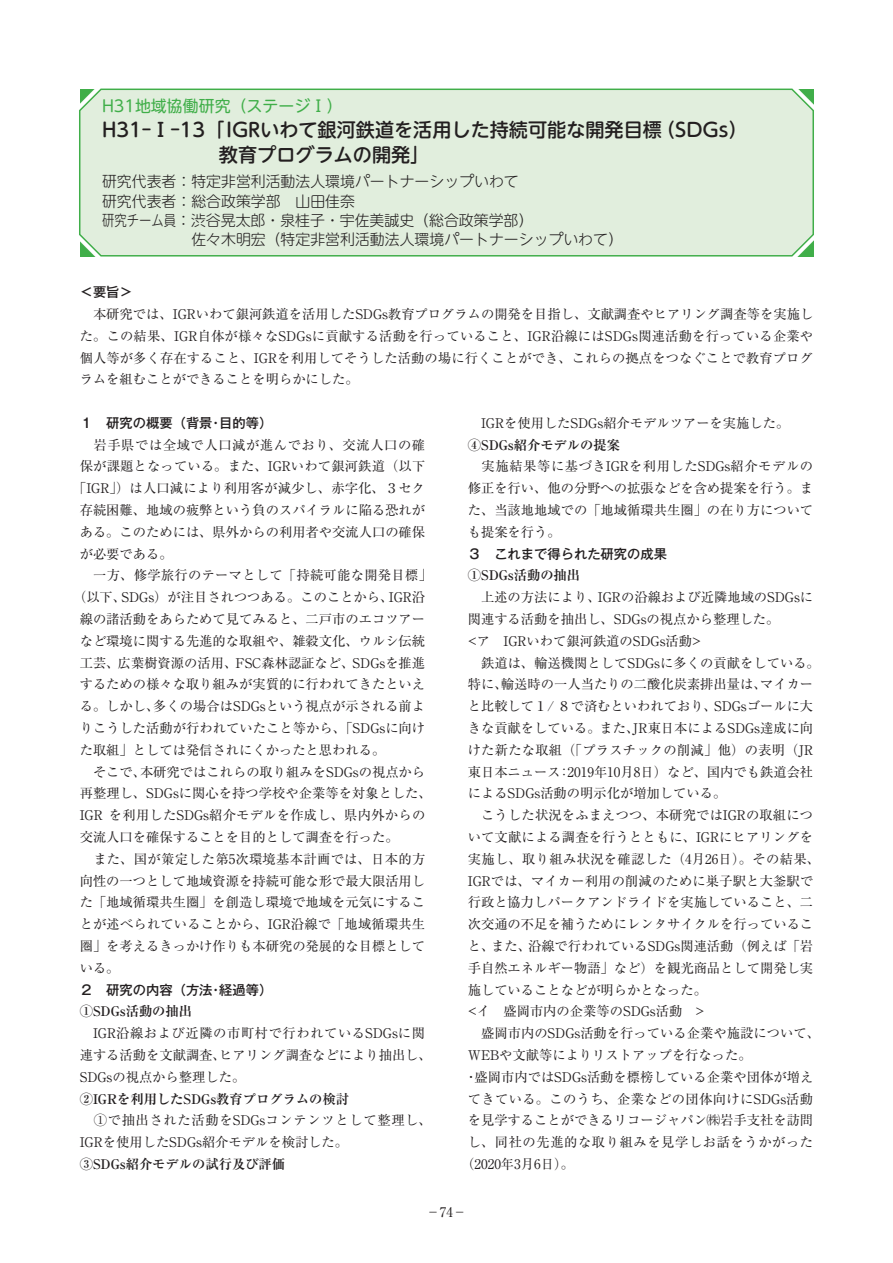
<style>
.page{position:relative;width:893px;height:1263px;background:#fff}
.page>*{position:absolute;margin:0;border:0;box-sizing:border-box;transform-origin:0 0}
.t1{font:500 19.2px/25.5px "UD Shin M Go Pr 6 N";color:#231f20}
.t2{font:15.9px "UD Shin M Go Pr 6 N";color:#40ae49}
.t3{font:300 14.85px/19.2px "UD Shin M Go Pr 6 N";color:#231f20}
.t4{font:13.35px/21.8px "Ryumin Pr 6";color:#231f20;text-align:justify}
.t5{font:13.35px "Ryumin Pr 6";letter-spacing:.02em;color:#231f20}
.t6{font:700 13.35px "Ryumin Pr 6";color:#231f20}
.t7{font:13.35px "Ryumin Pr 6";letter-spacing:.03em;color:#231f20}
.t8{font:13.35px "Ryumin Pr 6";letter-spacing:.045em;color:#231f20}
.t9{font:500 13.35px "Gothic MB101 Pr 6";color:#231f20}
.t10{font:13.35px "Ryumin Pr 6";letter-spacing:.025em;color:#231f20}
</style>
<div class="page">
<div style="left:79px;top:88px;width:735px;height:169px;background:#e1eedd"></div>
<p class="t2" style="left:102px;top:93px;width:242px">H31地域協働研究（ステージⅠ）</p>
<h1 class="t1" style="left:219px;top:116px;width:530px;text-indent:-117px">H31-Ⅰ-13「IGRいわて銀河鉄道を活用した持続可能な開発目標（SDGs）教育プログラムの開発」</h1>
<p class="t3" style="left:102px;top:171px;width:522px">研究代表者：特定非営利活動法人環境パートナーシップいわて<br>研究代表者：総合政策学部　山田佳奈<br>研究チーム員：渋谷晃太郎・泉桂子・宇佐美誠史（総合政策学部）　<br>　　　　　　佐々木明宏（特定非営利活動法人環境パートナーシップいわて）</p>
<p class="t9" style="left:80px;top:281px;width:55px">＜要旨＞</p>
<p class="t4" style="left:80px;top:302px;width:735px">　本研究では、IGRいわて銀河鉄道を活用したSDGs教育プログラムの開発を目指し、文献調査やヒアリング調査等を実施した。この結果、IGR自体が様々なSDGsに貢献する活動を行っていること、IGR沿線にはSDGs関連活動を行っている企業や個人等が多く存在すること、IGRを利用してそうした活動の場に行くことができ、これらの拠点をつなぐことで教育プログラムを組むことができることを明らかにした。</p>
<p class="t9" style="left:80px;top:412px;width:194px">１　研究の概要（背景・目的等）</p>
<p class="t8" style="left:80px;top:434px;width:347px">　岩手県では全域で人口減が進んでおり、交流人口の確</p>
<p class="t4" style="left:80px;top:455px;width:347px">保が課題となっている。また、IGRいわて銀河鉄道（以下</p>
<p class="t4" style="left:73px;top:477px;width:354px">「IGR」）は人口減により利用客が減少し、赤字化、３セク</p>
<p class="t4" style="left:80px;top:498px;width:347px">存続困難、地域の疲弊という負のスパイラルに陥る恐れが</p>
<p class="t4" style="left:80px;top:520px;width:347px">ある。このためには、県外からの利用者や交流人口の確保</p>
<p class="t4" style="left:80px;top:542px;width:95px">が必要である。</p>
<p class="t5" style="left:80px;top:565px;width:354px">　一方、修学旅行のテーマとして「持続可能な開発目標」</p>
<p class="t4" style="left:73px;top:586px;width:354px">（以下、SDGs）が注目されつつある。このことから、IGR沿</p>
<p class="t4" style="left:80px;top:607px;width:347px">線の諸活動をあらためて見てみると、二戸市のエコツアー</p>
<p class="t4" style="left:80px;top:629px;width:347px">など環境に関する先進的な取組や、雑穀文化、ウルシ伝統</p>
<p class="t4" style="left:80px;top:651px;width:347px">工芸、広葉樹資源の活用、FSC森林認証など、SDGsを推進</p>
<p class="t4" style="left:80px;top:673px;width:347px">するための様々な取り組みが実質的に行われてきたといえ</p>
<p class="t4" style="left:80px;top:695px;width:347px">る。しかし、多くの場合はSDGsという視点が示される前よ</p>
<p class="t4" style="left:80px;top:716px;width:347px">りこうした活動が行われていたこと等から、「SDGsに向け</p>
<p class="t4" style="left:80px;top:738px;width:307px">た取組」としては発信されにくかったと思われる。</p>
<p class="t4" style="left:80px;top:760px;width:347px">　そこで、本研究ではこれらの取り組みをSDGsの視点から</p>
<p class="t4" style="left:80px;top:782px;width:354px">再整理し、SDGsに関心を持つ学校や企業等を対象とした、</p>
<p class="t5" style="left:80px;top:805px;width:347px">IGR を利用したSDGs紹介モデルを作成し、県内外からの</p>
<p class="t4" style="left:80px;top:825px;width:320px">交流人口を確保することを目的として調査を行った。</p>
<p class="t10" style="left:80px;top:848px;width:347px">　また、国が策定した第5次環境基本計画では、日本的方</p>
<p class="t4" style="left:80px;top:869px;width:347px">向性の一つとして地域資源を持続可能な形で最大限活用し</p>
<p class="t4" style="left:80px;top:891px;width:347px">た「地域循環共生圏」を創造し環境で地域を元気にするこ</p>
<p class="t4" style="left:80px;top:912px;width:347px">とが述べられていることから、IGR沿線で「地域循環共生</p>
<p class="t4" style="left:80px;top:934px;width:347px">圏」を考えるきっかけ作りも本研究の発展的な目標として</p>
<p class="t4" style="left:80px;top:956px;width:41px">いる。</p>
<p class="t9" style="left:80px;top:978px;width:194px">２　研究の内容（方法・経過等）</p>
<p class="t6" style="left:80px;top:1001px;width:114px">①SDGs活動の抽出</p>
<p class="t4" style="left:80px;top:1021px;width:354px;text-align:left">　IGR沿線および近隣の市町村で行われているSDGsに関連する活動を文献調査、ヒアリング調査などにより抽出し、<br>SDGsの視点から整理した。</p>
<p class="t6" style="left:80px;top:1088px;width:271px">②IGRを利用したSDGs教育プログラムの検討</p>
<p class="t4" style="left:80px;top:1109px;width:354px">　①で抽出された活動をSDGsコンテンツとして整理し、<br>IGRを使用したSDGs紹介モデルを検討した。</p>
<p class="t6" style="left:80px;top:1153px;width:207px">③SDGs紹介モデルの試行及び評価</p>
<p class="t4" style="left:468px;top:411px;width:323px">　IGRを使用したSDGs紹介モデルツアーを実施した。</p>
<p class="t6" style="left:468px;top:434px;width:154px">④SDGs紹介モデルの提案</p>
<p class="t4" style="left:468px;top:455px;width:347px">　実施結果等に基づきIGRを利用したSDGs紹介モデルの修正を行い、他の分野への拡張などを含め提案を行う。また、当該地地域での「地域循環共生圏」の在り方についても提案を行う。</p>
<p class="t9" style="left:468px;top:542px;width:201px">３　これまで得られた研究の成果</p>
<p class="t6" style="left:468px;top:565px;width:114px">①SDGs活動の抽出</p>
<p class="t4" style="left:468px;top:586px;width:347px">　上述の方法により、IGRの沿線および近隣地域のSDGsに</p>
<p class="t4" style="left:468px;top:607px;width:313px">関連する活動を抽出し、SDGsの視点から整理した。</p>
<p class="t4" style="left:468px;top:629px;width:235px">&lt;ア　IGRいわて銀河鉄道のSDGs活動&gt;</p>
<p class="t4" style="left:468px;top:651px;width:354px">　鉄道は、輸送機関としてSDGsに多くの貢献をしている。</p>
<p class="t4" style="left:468px;top:673px;width:347px">特に、輸送時の一人当たりの二酸化炭素排出量は、マイカー</p>
<p class="t4" style="left:468px;top:695px;width:347px">と比較して１/ ８で済むといわれており、SDGsゴールに大</p>
<p class="t4" style="left:468px;top:716px;width:347px">きな貢献をしている。また、JR東日本によるSDGs達成に向</p>
<p class="t5" style="left:468px;top:739px;width:347px">けた新たな取組（「プラスチックの削減」他）の表明（JR</p>
<p class="t4" style="left:468px;top:760px;width:347px">東日本ニュース：2019年10月8日）など、国内でも鉄道会社</p>
<p class="t4" style="left:468px;top:782px;width:260px">によるSDGs活動の明示化が増加している。</p>
<p class="t4" style="left:468px;top:804px;width:347px">　こうした状況をふまえつつ、本研究ではIGRの取組につ</p>
<p class="t4" style="left:468px;top:825px;width:347px">いて文献による調査を行うとともに、IGRにヒアリングを</p>
<p class="t7" style="left:468px;top:848px;width:354px">実施し、取り組み状況を確認した（4月26日）。その結果、</p>
<p class="t4" style="left:468px;top:869px;width:347px">IGRでは、マイカー利用の削減のために巣子駅と大釜駅で</p>
<p class="t4" style="left:468px;top:891px;width:347px">行政と協力しパークアンドライドを実施していること、二</p>
<p class="t4" style="left:468px;top:912px;width:347px">次交通の不足を補うためにレンタサイクルを行っているこ</p>
<p class="t4" style="left:468px;top:934px;width:347px">と、また、沿線で行われているSDGs関連活動（例えば「岩</p>
<p class="t4" style="left:468px;top:956px;width:347px">手自然エネルギー物語」など）を観光商品として開発し実</p>
<p class="t4" style="left:468px;top:978px;width:241px">施していることなどが明らかとなった。</p>
<p class="t4" style="left:468px;top:1000px;width:238px">&lt;イ　盛岡市内の企業等のSDGs活動　&gt;</p>
<p class="t4" style="left:468px;top:1021px;width:354px">　盛岡市内のSDGs活動を行っている企業や施設について、</p>
<p class="t4" style="left:468px;top:1043px;width:285px">WEBや文献等によりリストアップを行なった。</p>
<p class="t4" style="left:464px;top:1065px;width:350px">・盛岡市内ではSDGs活動を標榜している企業や団体が増え</p>
<p class="t7" style="left:468px;top:1088px;width:347px">てきている。このうち、企業などの団体向けにSDGs活動</p>
<p class="t4" style="left:468px;top:1109px;width:347px">を見学することができるリコージャパン㈱岩手支社を訪問</p>
<p class="t8" style="left:468px;top:1131px;width:347px">し、同社の先進的な取り組みを見学しお話をうかがった</p>
<p class="t4" style="left:461px;top:1152px;width:114px">（2020年3月6日）。</p>
<p class="t4" style="left:427px;top:1200px;width:41px">－74－</p>
</div>
